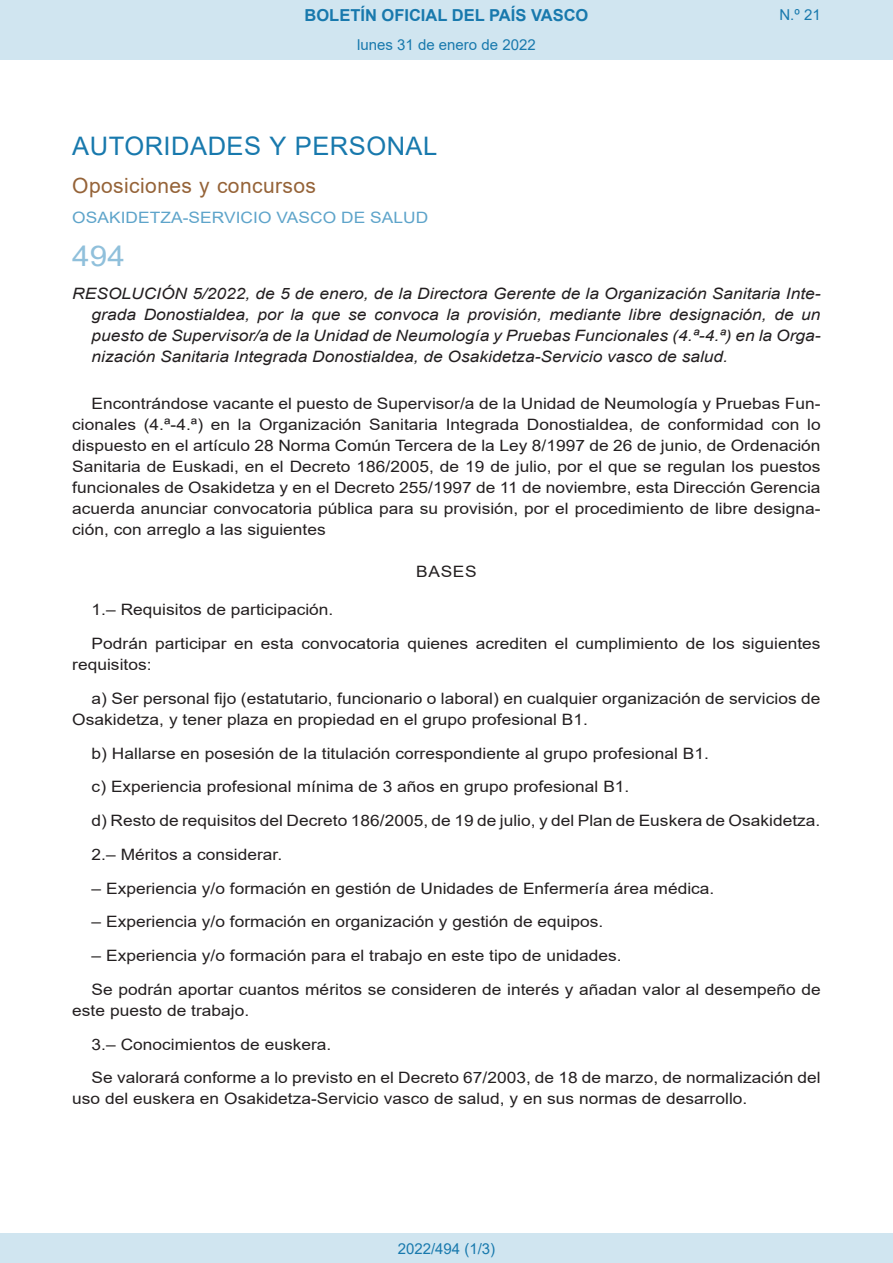
<style>
.page{position:relative;width:893px;height:1263px;background:#fff}
.page>*{position:absolute;margin:0;border:0;box-sizing:border-box;transform-origin:0 0}
.BOPVOrden{font:28.5px "Arial";color:#90c0db;scale:1.11 1}
.BOPVSeccion{font:25.5px "Arial";letter-spacing:.02em;color:#1879ad}
.BOPVSubseccion{font:21px "Arial";letter-spacing:.02em;color:#956338}
.t1{font:700 16.5px "Arial";color:#1879ad}
.BOPVDetalle{font:15.6px/21px "Arial";color:#231f20;scale:1.11 1}
.BOPVTitulo{font:italic 15.6px/21px "Arial";color:#231f20;text-align:justify;scale:1.11 1}
.BOPVOrganismo{font:15.6px "Arial";letter-spacing:.005em;color:#5ea4ca;scale:1.11 1}
.BOPVClave{font:15.6px "Arial";letter-spacing:.035em;color:#231f20;scale:1.11 1}
.Paginacion_Centro{font:15px "Arial";color:#1879ad}
</style>
<div class="page">
<div style="left:0;top:0;width:893px;height:60px;background:#d0e5f0"></div>
<div style="left:0;top:1233px;width:893px;height:30px;background:#d0e5f0"></div>
<p class="t1" style="left:305px;top:3px;width:285px">BOLETÍN OFICIAL DEL PAÍS VASCO</p>
<p class="Paginacion_Centro" style="left:357px;top:35px;width:180px">lunes 31 de enero de 2022</p>
<p class="Paginacion_Centro" style="left:779px;top:5px;width:43px">N.º 21</p>
<p class="BOPVSeccion" style="left:72px;top:128px;width:367px">AUTORIDADES Y PERSONAL</p>
<p class="BOPVSubseccion" style="left:72px;top:171px;width:245px">Oposiciones y concursos</p>
<p class="BOPVOrganismo" style="left:72px;top:207px;width:322px">OSAKIDETZA-SERVICIO VASCO DE SALUD</p>
<p class="BOPVOrden" style="left:72px;top:236px;width:49px">494</p>
<p class="BOPVTitulo" style="left:92px;top:284px;width:658px;text-indent:-19px">RESOLUCIÓN 5/2022, de 5 de enero, de la Directora Gerente de la Organización Sanitaria Inte&shy;grada Donostialdea, por la que se convoca la provisión, mediante libre designación, de un puesto de Supervisor/a de la Unidad de Neumología y Pruebas Funcionales (4.ª-4.ª) en la Orga&shy;nización Sanitaria Integrada Donostialdea, de Osakidetza-Servicio vasco de salud.</p>
<p class="BOPVDetalle" style="left:72px;top:393px;width:676px;text-align:justify;text-indent:19px">Encontrándose vacante el puesto de Supervisor/a de la Unidad de Neumología y Pruebas Fun&shy;cionales (4.ª-4.ª) en la Organización Sanitaria Integrada Donostialdea, de conformidad con lo dispuesto en el artículo 28 Norma Común Tercera de la Ley 8/1997 de 26 de junio, de Ordenación Sanitaria de Euskadi, en el Decreto 186/2005, de 19 de julio, por el que se regulan los puestos funcionales de Osakidetza y en el Decreto 255/1997 de 11 de noviembre, esta Dirección Gerencia acuerda anunciar convocatoria pública para su provisión, por el procedimiento de libre designa&shy;ción, con arreglo a las siguientes</p>
<p class="BOPVClave" style="left:416px;top:561px;width:56px">BASES</p>
<p class="BOPVDetalle" style="left:92px;top:599px;width:219px">1.– Requisitos de participación.</p>
<p class="BOPVDetalle" style="left:72px;top:633px;width:676px;text-indent:19px">Podrán participar en esta convocatoria quienes acrediten el cumplimiento de los siguientes requisitos:</p>
<p class="BOPVDetalle" style="left:72px;top:688px;width:676px;text-indent:19px">a) Ser personal fijo (estatutario, funcionario o laboral) en cualquier organización de servicios de<br>Osakidetza, y tener plaza en propiedad en el grupo profesional B1.</p>
<p class="BOPVDetalle" style="left:92px;top:742px;width:557px">b) Hallarse en posesión de la titulación correspondiente al grupo profesional B1.</p>
<p class="BOPVDetalle" style="left:92px;top:776px;width:486px">c) Experiencia profesional mínima de 3 años en grupo profesional B1.</p>
<p class="BOPVDetalle" style="left:92px;top:810px;width:658px">d) Resto de requisitos del Decreto 186/2005, de 19 de julio, y del Plan de Euskera de Osakidetza.</p>
<p class="BOPVDetalle" style="left:92px;top:844px;width:173px">2.– Méritos a considerar.</p>
<p class="BOPVDetalle" style="left:92px;top:877px;width:563px">– Experiencia y/o formación en gestión de Unidades de Enfermería área médica.</p>
<p class="BOPVDetalle" style="left:92px;top:911px;width:462px">– Experiencia y/o formación en organización y gestión de equipos.</p>
<p class="BOPVDetalle" style="left:92px;top:945px;width:479px">– Experiencia y/o formación para el trabajo en este tipo de unidades.</p>
<p class="BOPVDetalle" style="left:72px;top:979px;width:676px;text-indent:19px">Se podrán aportar cuantos méritos se consideren de interés y añadan valor al desempeño de este puesto de trabajo.</p>
<p class="BOPVDetalle" style="left:92px;top:1033px;width:218px">3.– Conocimientos de euskera.</p>
<p class="BOPVDetalle" style="left:72px;top:1067px;width:676px;text-indent:19px">Se valorará conforme a lo previsto en el Decreto 67/2003, de 18 de marzo, de normalización del uso del euskera en Osakidetza-Servicio vasco de salud, y en sus normas de desarrollo.</p>
<p class="Paginacion_Centro" style="left:398px;top:1238px;width:99px">2022/494 (1/3)</p>
</div>
